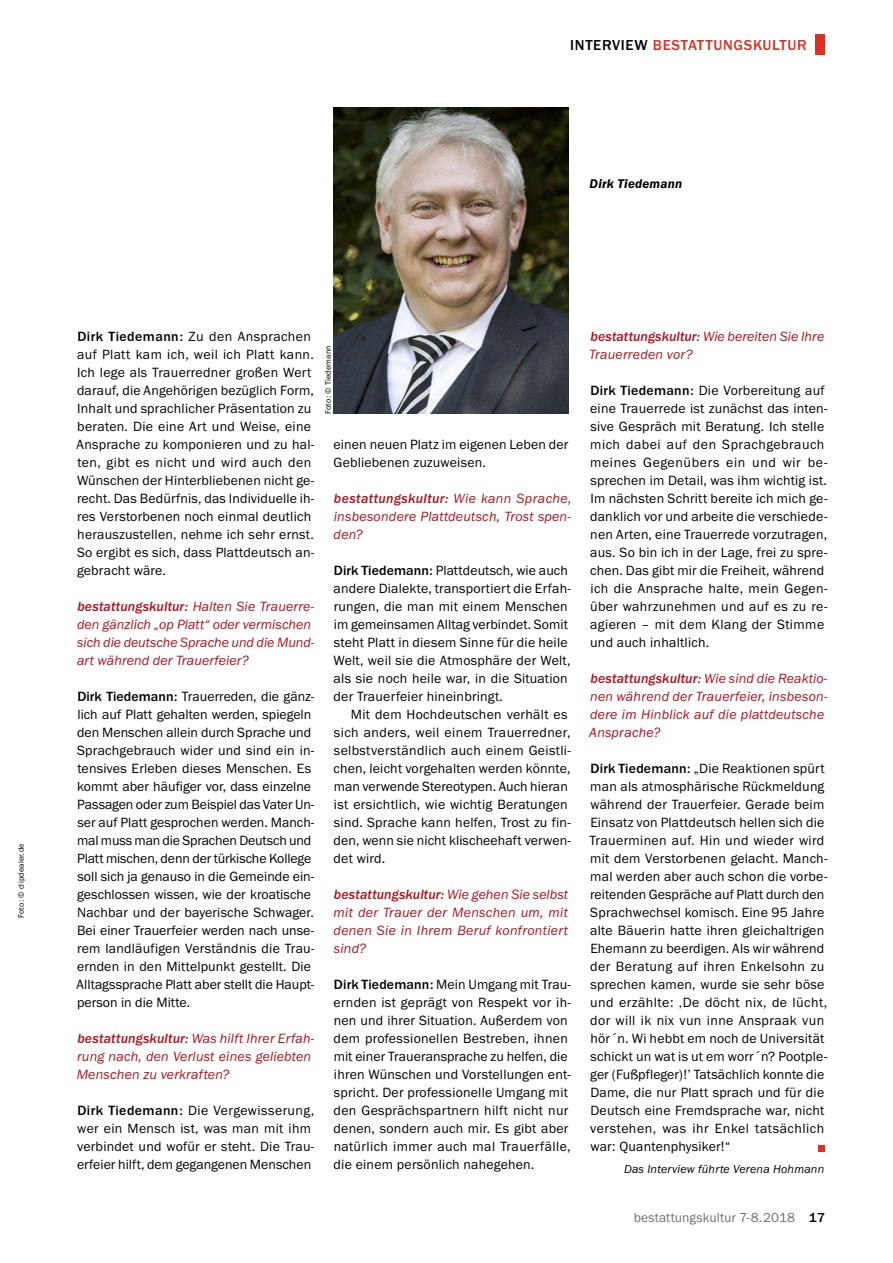
<style>
.page{position:relative;width:893px;height:1263px;background:#fff}
.page>*{position:absolute;margin:0;border:0;box-sizing:border-box;transform-origin:0 0}
.t1{font:500 15px "Franklin Gothic URW";letter-spacing:.045em;color:#d73224}
.t2{font:13.8px/18px "Franklin Gothic URW Boo";letter-spacing:.015em;color:#000}
.t3{font:13.8px/18px "Franklin Gothic URW Boo Ita";letter-spacing:.015em;color:#ae111c}
.t4{font:13.8px "Franklin Gothic URW Med Ita";letter-spacing:.01em;color:#ae111c}
.t5{font:13.8px "Franklin Gothic URW Med Ita";letter-spacing:.03em;color:#ae111c}
.t6{font:13.5px "Franklin Gothic URW Boo";letter-spacing:.01em;color:#6f6f6e}
.t7{font:13.2px "Franklin Gothic URW Dem Ita";letter-spacing:.015em;color:#000}
.t8{font:12px "Franklin Gothic URW Boo Ita";letter-spacing:.015em;color:#000}
.t9{font:8.25px "Franklin Gothic URW Boo";letter-spacing:.015em;color:#000}
.s1{color:#000}
.s2{font-family:"Franklin Gothic URW";font-weight:500}
.s3{font-family:"Franklin Gothic URW Boo Ita"}
.s4{font-family:"Franklin Gothic URW Med Ita"}
.s5{font-family:"Franklin Gothic URW";font-weight:500;color:#000}
</style>
<div class="page">
<div style="left:818px;top:1144px;width:7px;height:7px;background:#d73224"></div>
<img style="left:333px;top:107px;width:235px;height:306px">
<div style="left:816px;top:34px;width:9px;height:21px;background:#d73224"></div>
<p class="t1" style="left:570px;top:35px;width:238px"><span class="s1">INTERVIEW</span> BESTATTUNGSKULTUR</p>
<p class="t7" style="left:590px;top:175px;width:94px">Dirk Tiedemann</p>
<p class="t9" style="left:16px;top:918px;width:76px;rotate:-90deg">Foto: © clipdealer.de</p>
<p class="t2" style="left:77px;top:327px;width:239px"><span class="s2">Dirk Tiedemann:</span> Zu den Ansprachen auf Platt kam ich, weil ich Platt kann.<br>Ich lege als Trauerredner großen Wert darauf, die Angehörigen bezüglich Form, Inhalt und sprachlicher Präsentation zu beraten. Die eine Art und Weise, eine Ansprache zu komponieren und zu hal&shy;ten, gibt es nicht und wird auch den Wünschen der Hinterbliebenen nicht ge&shy;recht. Das Bedürfnis, das Individuelle ih&shy;res Verstorbenen noch einmal deutlich herauszustellen, nehme ich sehr ernst.<br>So ergibt es sich, dass Plattdeutsch an&shy;gebracht wäre.</p>
<p class="t4" style="left:77px;top:598px;width:238px">bestattungskultur: <span class="s3">Halten Sie Trauerre-</span></p>
<p class="t3" style="left:77px;top:615px;width:239px">den gänzlich „op Platt“ oder vermischen sich die deutsche Sprache und die Mund&shy;art während der Trauerfeier?</p>
<p class="t2" style="left:77px;top:687px;width:239px"><span class="s2">Dirk Tiedemann:</span> Trauerreden, die gänz&shy;lich auf Platt gehalten werden, spiegeln den Menschen allein durch Sprache und Sprachgebrauch wider und sind ein in&shy;tensives Erleben dieses Menschen. Es kommt aber häufiger vor, dass einzelne Passagen oder zum Beispiel das Vater Un&shy;ser auf Platt gesprochen werden. Manch&shy;mal muss man die Sprachen Deutsch und Platt mischen, denn der türkische Kollege soll sich ja genauso in die Gemeinde ein&shy;geschlossen wissen, wie der kroatische Nachbar und der bayerische Schwager.<br>Bei einer Trauerfeier werden nach unse&shy;rem landläufigen Verständnis die Trau&shy;ernden in den Mittelpunkt gestellt. Die Alltagssprache Platt aber stellt die Haupt&shy;person in die Mitte.</p>
<p class="t3" style="left:77px;top:1029px;width:239px"><span class="s4">bestattungskultur:</span> Was hilft Ihrer Erfah&shy;rung nach, den Verlust eines geliebten<br>Menschen zu verkraften?</p>
<p class="t2" style="left:77px;top:1101px;width:239px"><span class="s2">Dirk Tiedemann:</span> Die Vergewisserung, wer ein Mensch ist, was man mit ihm verbindet und wofür er steht. Die Trau&shy;erfeier hilft, dem gegangenen Menschen</p>
<p class="t9" style="left:323px;top:414px;width:70px;rotate:-90deg">Foto: © Tiedemann</p>
<p class="t2" style="left:334px;top:435px;width:236px">einen neuen Platz im eigenen Leben der<br>Gebliebenen zuzuweisen.</p>
<p class="t5" style="left:334px;top:490px;width:239px">bestattungskultur: <span class="s3">Wie kann Sprache,</span></p>
<p class="t3" style="left:334px;top:507px;width:239px">insbesondere Plattdeutsch, Trost spen&shy;den?</p>
<p class="t2" style="left:334px;top:561px;width:239px"><span class="s2">Dirk Tiedemann:</span> Plattdeutsch, wie auch andere Dialekte, transportiert die Erfah&shy;rungen, die man mit einem Menschen im gemeinsamen Alltag verbindet. Somit steht Platt in diesem Sinne für die heile Welt, weil sie die Atmosphäre der Welt, als sie noch heile war, in die Situation der Trauerfeier hineinbringt.</p>
<p class="t2" style="left:334px;top:705px;width:239px;text-indent:17px">Mit dem Hochdeutschen verhält es sich anders, weil einem Trauerredner, selbstverständlich auch einem Geistli&shy;chen, leicht vorgehalten werden könnte, man verwende Stereotypen. Auch hieran ist ersichtlich, wie wichtig Beratungen sind. Sprache kann helfen, Trost zu fin&shy;den, wenn sie nicht klischeehaft verwen&shy;det wird.</p>
<p class="t4" style="left:334px;top:886px;width:236px">bestattungskultur: <span class="s3">Wie gehen Sie selbst</span></p>
<p class="t3" style="left:334px;top:903px;width:236px;text-align:justify">mit der Trauer der Menschen um, mit denen Sie in Ihrem Beruf konfrontiert sind?</p>
<p class="t2" style="left:334px;top:975px;width:239px"><span class="s2">Dirk Tiedemann:</span> Mein Umgang mit Trau&shy;ernden ist geprägt von Respekt vor ih&shy;nen und ihrer Situation. Außerdem von dem professionellen Bestreben, ihnen mit einer Traueransprache zu helfen, die ihren Wünschen und Vorstellungen ent&shy;spricht. Der professionelle Umgang mit den Gesprächspartnern hilft nicht nur denen, sondern auch mir. Es gibt aber natürlich immer auch mal Trauerfälle, die einem persönlich nahegehen.</p>
<p class="t4" style="left:590px;top:328px;width:235px">bestattungskultur: <span class="s3">Wie bereiten Sie Ihre</span></p>
<p class="t3" style="left:589px;top:345px;width:105px">Trauerreden vor?</p>
<p class="t2" style="left:590px;top:381px;width:239px"><span class="s2">Dirk Tiedemann:</span> Die Vorbereitung auf eine Trauerrede ist zunächst das inten&shy;sive Gespräch mit Beratung. Ich stelle mich dabei auf den Sprachgebrauch meines Gegenübers ein und wir be&shy;sprechen im Detail, was ihm wichtig ist.<br>Im nächsten Schritt bereite ich mich ge&shy;danklich vor und arbeite die verschiede&shy;nen Arten, eine Trauerrede vorzutragen, aus. So bin ich in der Lage, frei zu spre&shy;chen. Das gibt mir die Freiheit, während ich die Ansprache halte, mein Gegen&shy;über wahrzunehmen und auf es zu re&shy;agieren – mit dem Klang der Stimme und auch inhaltlich.</p>
<p class="t4" style="left:590px;top:670px;width:238px">bestattungskultur: <span class="s3">Wie sind die Reaktio-</span></p>
<p class="t3" style="left:589px;top:687px;width:240px">nen während der Trauerfeier, insbeson&shy;dere im Hinblick auf die plattdeutsche<br>Ansprache?</p>
<p class="t2" style="left:589px;top:759px;width:240px"><span class="s2">Dirk Tiedemann:</span> „Die Reaktionen spürt man als atmosphärische Rückmeldung während der Trauerfeier. Gerade beim Einsatz von Plattdeutsch hellen sich die Trauerminen auf. Hin und wieder wird mit dem Verstorbenen gelacht. Manch&shy;mal werden aber auch schon die vorbe&shy;reitenden Gespräche auf Platt durch den Sprachwechsel komisch. Eine 95 Jahre alte Bäuerin hatte ihren gleichaltrigen Ehemann zu beerdigen. Als wir während der Beratung auf ihren Enkelsohn zu sprechen kamen, wurde sie sehr böse und erzählte: ‚De döcht nix, de lücht, dor will ik nix vun inne Anspraak vun hör´n. Wi hebbt em noch de Universität schickt un wat is ut em worr´n? Pootple&shy;ger (Fußpfleger)!’ Tatsächlich konnte die Dame, die nur Platt sprach und für die Deutsch eine Fremdsprache war, nicht verstehen, was ihr Enkel tatsächlich war: Quantenphysiker!“</p>
<p class="t8" style="left:624px;top:1161px;width:202px">Das Interview führte Verena Hohmann</p>
<p class="t6" style="left:634px;top:1209px;width:193px">bestattungskultur 7-8.2018 <span class="s5">17</span></p>
</div>
